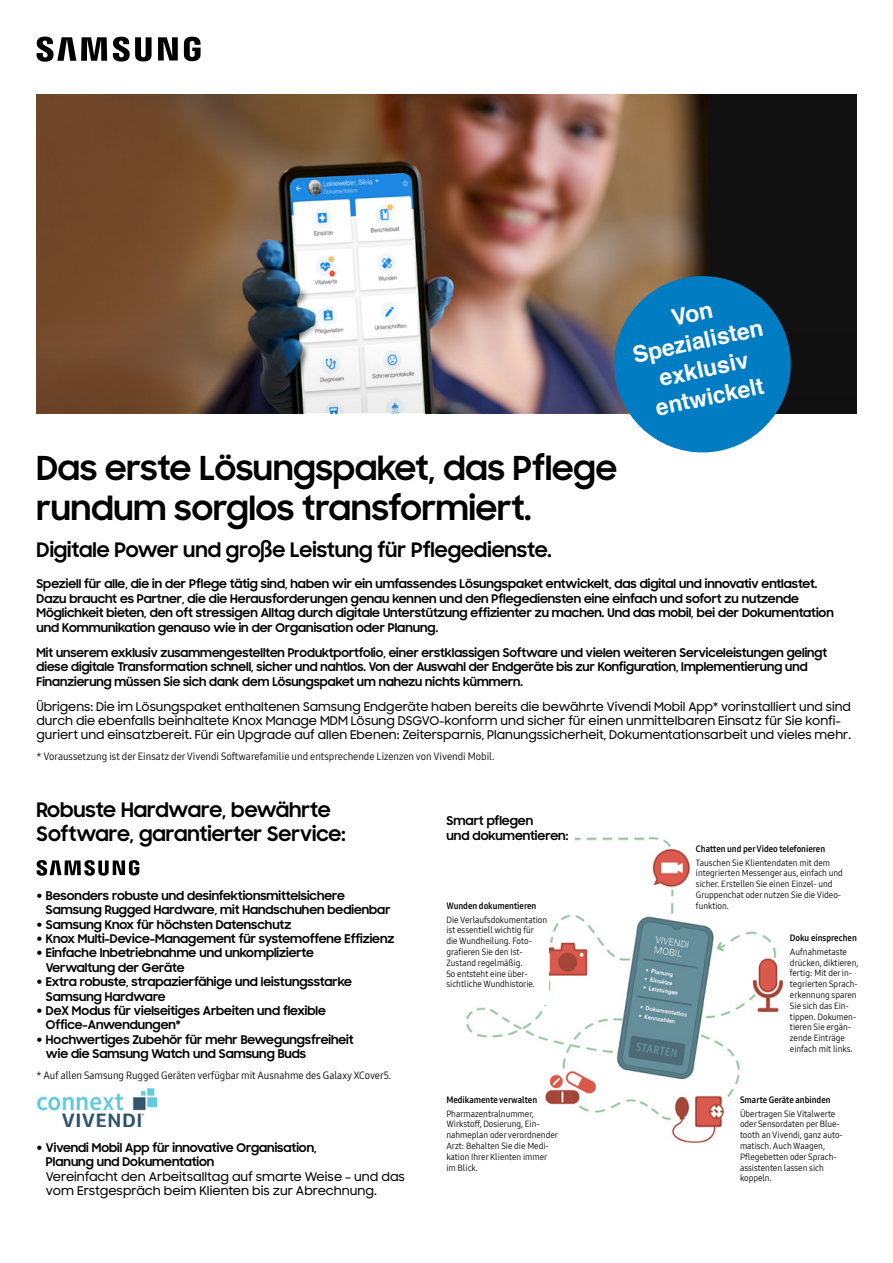
<style>
.page{position:relative;width:893px;height:1263px;background:#fff}
.page>*{position:absolute;margin:0;border:0;box-sizing:border-box;transform-origin:0 0}
.t1{font:700 33px/39.6px "Samsung Sharp Sans";color:#000}
.t2{font:700 22.95px/28.3px "Helvetica";color:#fff;text-align:center}
.t3{font:700 19.95px/24px "Samsung Sharp Sans";color:#000}
.t4{font:700 12.15px/14.5px "Samsung Sharp Sans";color:#000}
.t5{font:700 12px/14.4px "Samsung Sharp Sans";color:#000}
.t6{font:500 12px/14.4px "Samsung Sharp Sans";color:#000}
.t7{font:10.5px "Samsung One 400 C";color:#000}
.t8{font:9px/10.8px "Samsung One 400 C";color:#000}
.t9{font:9px "Samsung One 700 C";color:#000}
.s1{font-family:"Helvetica Neue LT Std"}
.s2{font-family:"Helvetica Neue LT Std";font-weight:700}
.s3{font-weight:700}
</style>
<div class="page">
<img style="left:37px;top:94px;width:819px;height:216px">
<img style="left:37px;top:310px;width:819px;height:103px">
<img style="left:466px;top:836px;width:317px;height:307px">
<img style="left:630px;top:836px;width:15px;height:8px">
<img style="left:573px;top:836px;width:57px;height:8px">
<svg style="left:37px;top:860px;width:102px;height:16px"></svg>
<img style="left:37px;top:1089px;width:119px;height:37px">
<svg style="left:606px;top:268px;width:193px;height:185px;background:#2a7baa"></svg>
<div style="left:696px;top:845px;width:151px;height:76px;background:#fff"></div>
<div style="left:446px;top:902px;width:102px;height:102px;background:#fff"></div>
<div style="left:740px;top:1096px;width:108px;height:85px;background:#fff"></div>
<svg style="left:37px;top:37px;width:164px;height:25px"></svg>
<p class="t2" style="left:624px;top:314px;width:134px;rotate:-12deg">Von<br>Spezialisten exklusiv entwickelt</p>
<p class="t1" style="left:37px;top:447px;width:582px">Das erste Lösungspaket, das Pflege rundum sorglos transformiert.</p>
<p class="t3" style="left:37px;top:537px;width:517px">Digitale Power und große Leistung für Pflegedienste.</p>
<p class="t5" style="left:37px;top:576px;width:799px">Speziell für alle, die in der Pflege tätig sind, haben wir ein umfassendes Lösungspaket entwickelt, das digital und innovativ entlastet.<br>Dazu braucht es Partner, die die Herausforderungen genau kennen und den Pflegediensten eine einfach und sofort zu nutzende Möglichkeit bieten, den oft stressigen Alltag durch digitale Unterstützung effizienter zu machen. Und das mobil, bei der Dokumentation und Kommunikation genauso wie in der Organisation oder Planung.</p>
<p class="t5" style="left:37px;top:645px;width:792px">Mit unserem exklusiv zusammengestellten Produktportfolio, einer erstklassigen Software und vielen weiteren Serviceleistungen gelingt diese digitale Transformation schnell, sicher und nahtlos. Von der Auswahl der Endgeräte bis zur Konfiguration, Implementierung und<br>Finanzierung müssen Sie sich dank dem Lösungspaket um nahezu nichts kümmern.</p>
<p class="t6" style="left:37px;top:698px;width:816px">Übrigens: Die im Lösungspaket enthaltenen Samsung Endgeräte haben bereits die bewährte Vivendi Mobil App* vorinstalliert und sind durch die ebenfalls beinhaltete Knox Manage MDM Lösung DSGVO-konform und sicher für einen unmittelbaren Einsatz für Sie konfi&shy;guriert und einsatzbereit. Für ein Upgrade auf allen Ebenen: Zeitersparnis, Planungssicherheit, Dokumentationsarbeit und vieles mehr.</p>
<p class="t7" style="left:37px;top:749px;width:459px">* Voraussetzung ist der Einsatz der Vivendi Softwarefamilie und entsprechende Lizenzen von Vivendi Mobil.</p>
<p class="t3" style="left:37px;top:796px;width:311px">Robuste Hardware, bewährte<br>Software, garantierter Service:</p>
<p class="t4" style="left:447px;top:813px;width:123px">Smart pflegen<br>und dokumentieren:</p>
<p class="t9" style="left:696px;top:843px;width:131px">Chatten und per Video telefonieren</p>
<p class="t8" style="left:696px;top:857px;width:149px">Tauschen Sie Klientendaten mit dem integrierten Messenger aus, einfach und sicher. Erstellen Sie einen Einzel- und Gruppenchat oder nutzen Sie die Video&shy;funktion.</p>
<p class="t5" style="left:46px;top:888px;width:346px;text-indent:-9px"><span class="s1">•</span> Besonders robuste und desinfektionsmittelsichere<br>Samsung Rugged Hardware, mit Handschuhen bedienbar</p>
<p class="t5" style="left:37px;top:916px;width:256px"><span class="s1">•</span> Samsung Knox für höchsten Datenschutz</p>
<p class="t5" style="left:37px;top:931px;width:359px"><span class="s1">•</span> Knox Multi-Device-Management für systemoffene Effizienz</p>
<p class="t5" style="left:46px;top:945px;width:269px;text-indent:-9px"><span class="s1">•</span> Einfache Inbetriebnahme und unkomplizierte<br>Verwaltung der Geräte</p>
<p class="t5" style="left:46px;top:974px;width:308px;text-indent:-9px"><span class="s1">•</span> Extra robuste, strapazierfähige und leistungsstarke<br>Samsung Hardware</p>
<p class="t5" style="left:46px;top:1003px;width:281px;text-indent:-9px"><span class="s1">•</span> DeX Modus für vielseitiges Arbeiten und flexible<br>Office-Anwendungen*</p>
<p class="t5" style="left:46px;top:1032px;width:309px;text-indent:-9px"><span class="s1">•</span> Hochwertiges Zubehör für mehr Bewegungsfreiheit wie die Samsung Watch und Samsung Buds</p>
<p class="t7" style="left:37px;top:1068px;width:356px">* Auf allen Samsung Rugged Geräten verfügbar mit Ausnahme des Galaxy XCover5.</p>
<p class="t9" style="left:446px;top:900px;width:92px">Wunden dokumentieren</p>
<p class="t8" style="left:446px;top:914px;width:102px">Die Verlaufsdokumentation ist essentiell wichtig für die Wundheilung. Foto&shy;grafieren Sie den Ist-<br>Zustand regelmäßig.<br>So entsteht eine über&shy;sichtliche Wundhistorie.</p>
<p class="t9" style="left:790px;top:932px;width:68px">Doku einsprechen</p>
<p class="t8" style="left:790px;top:946px;width:70px">Aufnahmetaste drücken, diktieren, fertig: Mit der in&shy;tegrierten Sprach&shy;erkennung sparen<br>Sie sich das Ein&shy;tippen. Dokumen&shy;tieren Sie ergän&shy;zende Einträge einfach mit links.</p>
<p class="t6" style="left:46px;top:1140px;width:361px;text-indent:-9px"><span class="s2">•</span> <span class="s3">Vivendi Mobil App für innovative Organisation,<br>Planung und Dokumentation<br></span>Vereinfacht den Arbeitsalltag auf smarte Weise – und das vom Erstgespräch beim Klienten bis zur Abrechnung.</p>
<p class="t9" style="left:446px;top:1094px;width:92px">Medikamente verwalten</p>
<p class="t8" style="left:446px;top:1108px;width:113px">Pharmazentralnummer,<br>Wirkstoff, Dosierung, Ein&shy;nahmeplan oder verordnender<br>Arzt: Behalten Sie die Medi&shy;kation Ihrer Klienten immer im Blick.</p>
<p class="t9" style="left:740px;top:1094px;width:92px">Smarte Geräte anbinden</p>
<p class="t8" style="left:740px;top:1108px;width:104px">Übertragen Sie Vitalwerte oder Sensordaten per Blue&shy;tooth an Vivendi, ganz auto&shy;matisch. Auch Waagen,<br>Pflegebetten oder Sprach&shy;assistenten lassen sich koppeln.</p>
</div>
